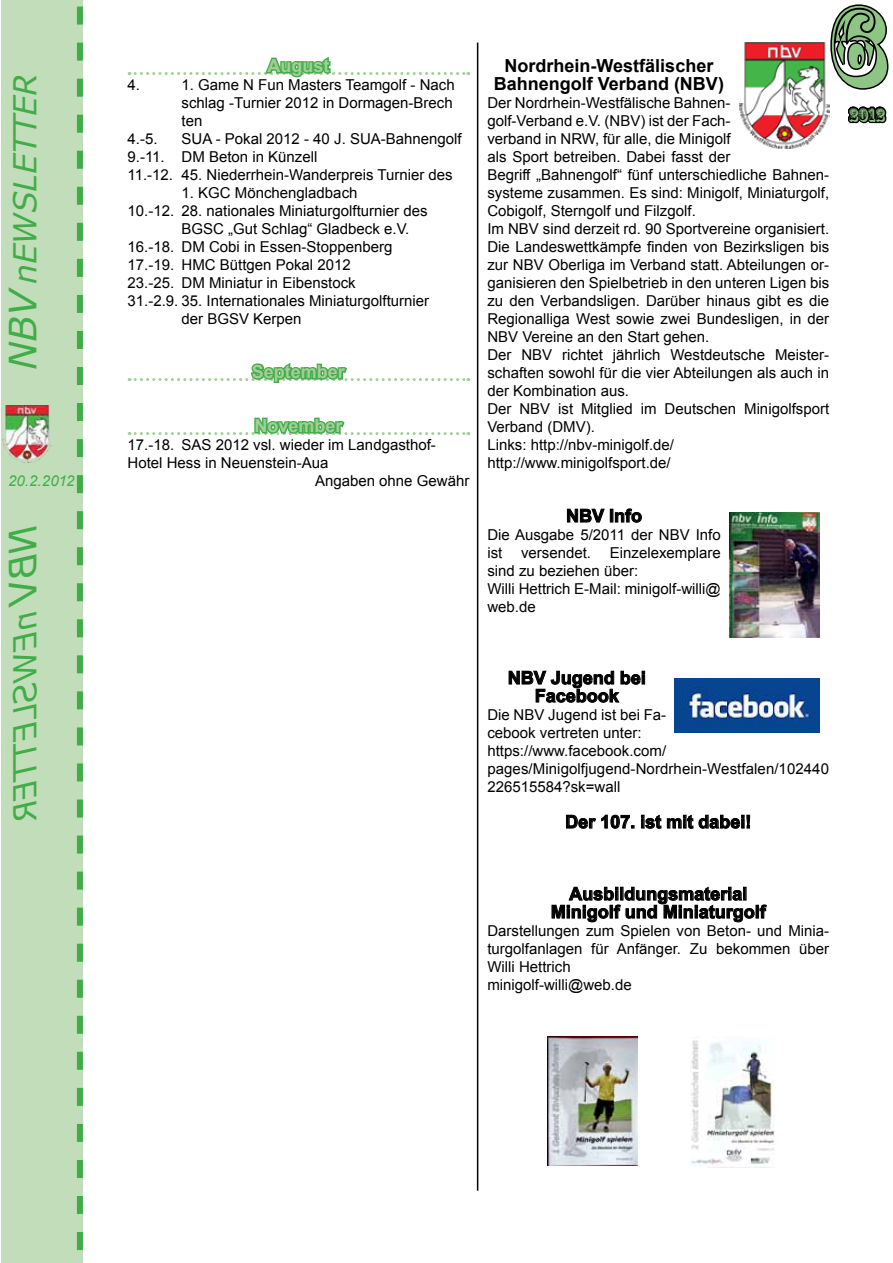
<style>
.page{position:relative;width:893px;height:1263px;background:#fff}
.page>*{position:absolute;margin:0;border:0;box-sizing:border-box;transform-origin:0 0}
.t1{font:108px "Rosewood Std";color:#8ec484}
.t2{font:italic 31.5px "Verdana";color:#41ad49}
.t3{font:700 18px/18px "Arial";color:#000;text-align:center}
.t4{font:700 18px "Arial";color:#a4ce9a}
.t5{font:18px "Rosewood Std";color:#8ec484}
.t6{font:15px/18px "Arial";color:#000}
.t7{font:italic 15px "Arial";color:#41ad49}
.s1{font-size:37.5px}
</style>
<div class="page">
<div style="left:1px;top:0;width:82px;height:1263px;background:#c2ddb9"></div>
<img style="left:3px;top:405px;width:49px;height:58px">
<svg style="left:77px;top:7px;width:6px;height:1243px"></svg>
<svg style="left:829px;top:4px;width:60px;height:120px"></svg>
<svg style="left:129px;top:57px;width:340px;height:21px"></svg>
<svg style="left:129px;top:363px;width:340px;height:21px"></svg>
<svg style="left:129px;top:417px;width:340px;height:18px"></svg>
<svg style="left:567px;top:508px;width:75px;height:15px"></svg>
<svg style="left:508px;top:670px;width:137px;height:33px"></svg>
<svg style="left:566px;top:814px;width:68px;height:15px"></svg>
<svg style="left:642px;top:814px;width:108px;height:15px"></svg>
<svg style="left:551px;top:886px;width:216px;height:37px"></svg>
<hr style="left:477px;top:43px;width:1px;height:1148px;background:#000">
<img style="left:548px;top:1037px;width:90px;height:129px">
<img style="left:691px;top:1040px;width:83px;height:127px">
<img style="left:675px;top:678px;width:144px;height:55px">
<img style="left:729px;top:512px;width:90px;height:125px">
<img style="left:739px;top:43px;width:90px;height:105px">
<h2 class="t2" style="left:3px;top:370px;width:298px;rotate:-90deg"><span class="s1">NBV</span>nEWSLETTER</h2>
<p class="t7" style="left:8px;top:471px;width:68px">20.2.2012</p>
<p class="t4" style="left:267px;top:54px;width:63px">August</p>
<p class="t6" style="left:128px;top:76px;width:14px">4.</p>
<p class="t6" style="left:182px;top:76px;width:275px">1. Game N Fun Masters Teamgolf - Nach schlag -Turnier 2012 in Dormagen-Brech ten</p>
<p class="t6" style="left:128px;top:130px;width:32px">4.-5.</p>
<p class="t6" style="left:128px;top:130px;width:336px;text-indent:54px">SUA - Pokal 2012 - 40 J. SUA-Bahnengolf<br>9.-11. DM Beton in Künzell<br>11.-12. 45. Niederrhein-Wanderpreis Turnier des</p>
<p class="t6" style="left:182px;top:184px;width:177px">1. KGC Mönchengladbach</p>
<p class="t6" style="left:128px;top:202px;width:301px">10.-12. 28. nationales Miniaturgolfturnier des</p>
<p class="t6" style="left:182px;top:220px;width:229px">BGSC „Gut Schlag“ Gladbeck e.V.</p>
<p class="t6" style="left:128px;top:238px;width:266px">16.-18. DM Cobi in Essen-Stoppenberg</p>
<p class="t6" style="left:128px;top:256px;width:225px">17.-19. HMC Büttgen Pokal 2012</p>
<p class="t6" style="left:128px;top:274px;width:230px">23.-25. DM Miniatur in Eibenstock</p>
<p class="t6" style="left:128px;top:292px;width:303px">31.-2.9. 35. Internationales Miniaturgolfturnier</p>
<p class="t6" style="left:182px;top:310px;width:122px">der BGSV Kerpen</p>
<p class="t4" style="left:252px;top:360px;width:95px">September</p>
<p class="t4" style="left:254px;top:414px;width:90px">November</p>
<p class="t6" style="left:128px;top:436px;width:310px">17.-18. SAS 2012 vsl. wieder im Landgasthof-</p>
<p class="t6" style="left:128px;top:454px;width:202px">Hotel Hess in Neuenstein-Aua</p>
<p class="t6" style="left:315px;top:472px;width:156px">Angaben ohne Gewähr</p>
<h1 class="t1" style="left:826px;top:-17px;width:60px">6</h1>
<p class="t5" style="left:848px;top:104px;width:38px">2012</p>
<p class="t3" style="left:494px;top:57px;width:232px">Nordrhein-Westfälischer<br>Bahnengolf Verband (NBV)</p>
<p class="t6" style="left:487px;top:94px;width:343px">Der Nordrhein-Westfälische Bahnen-<br>golf-Verband e.V. (NBV) ist der Fach-<br>verband in NRW, für alle, die Minigolf<br>als Sport betreiben. Dabei fasst der<br>Begriff „Bahnengolf“ fünf unterschiedliche Bahnen&shy;systeme zusammen. Es sind: Minigolf, Miniaturgolf, Cobigolf, Sterngolf und Filzgolf.<br>Im NBV sind derzeit rd. 90 Sportvereine organisiert.<br>Die Landeswettkämpfe finden von Bezirksligen bis zur NBV Oberliga im Verband statt. Abteilungen or&shy;ganisieren den Spielbetrieb in den unteren Ligen bis zu den Verbandsligen. Darüber hinaus gibt es die Regionalliga West sowie zwei Bundesligen, in der NBV Vereine an den Start gehen.<br>Der NBV richtet jährlich Westdeutsche Meister&shy;schaften sowohl für die vier Abteilungen als auch in der Kombination aus.<br>Der NBV ist Mitglied im Deutschen Minigolfsport Verband (DMV).<br>Links: http://nbv-minigolf.de/ http://www.minigolfsport.de/</p>
<p class="t3" style="left:566px;top:507px;width:77px">NBV Info</p>
<p class="t6" style="left:487px;top:526px;width:235px">Die Ausgabe 5/2011 der NBV Info ist versendet. Einzelexemplare sind zu beziehen über:<br>Willi Hettrich E-Mail: minigolf-willi@ web.de</p>
<p class="t3" style="left:508px;top:669px;width:140px">NBV Jugend bei<br>Facebook</p>
<p class="t6" style="left:487px;top:706px;width:343px">Die NBV Jugend ist bei Fa-<br>cebook vertreten unter:<br>https://www.facebook.com/ pages/Minigolfjugend-Nordrhein-Westfalen/102440<br>226515584?sk=wall</p>
<p class="t3" style="left:565px;top:813px;width:188px">Der 107. ist mit dabei!</p>
<p class="t3" style="left:551px;top:885px;width:216px">Ausbildungsmaterial<br>Minigolf und Miniaturgolf</p>
<p class="t6" style="left:487px;top:922px;width:343px">Darstellungen zum Spielen von Beton- und Minia&shy;turgolfanlagen für Anfänger. Zu bekommen über Willi Hettrich<br>minigolf-willi@web.de</p>
</div>
